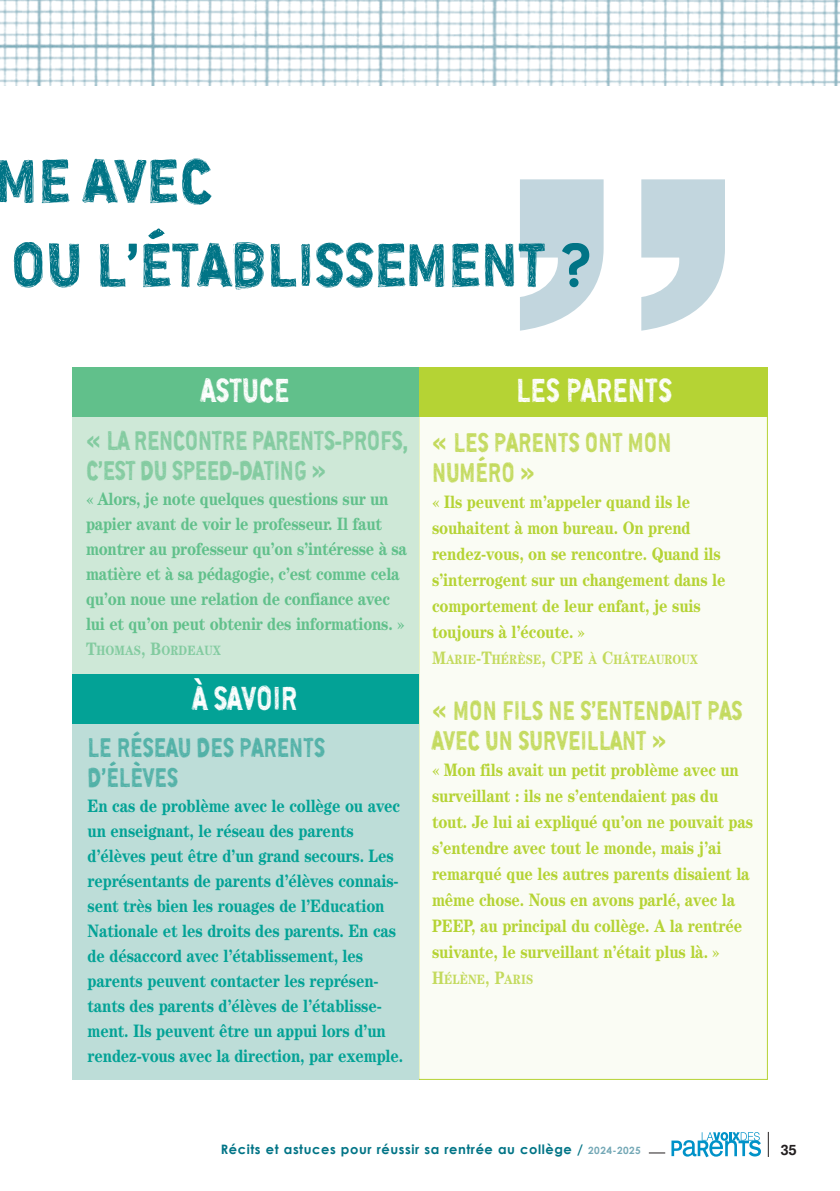
<style>
.page{position:relative;width:840px;height:1191px;background:#fff}
.page>*{position:absolute;margin:0;border:0;box-sizing:border-box;transform-origin:0 0}
.t1{font:800 420px "Helvetica Neue LT Pro";color:#c2d6de;scale:1.25 1}
.t2{font:700 68px/84px "FBF";color:#007486}
.t3{font:700 37px "FBF";letter-spacing:.005em;color:#fff;scale:.85 1}
.t4{font:700 30px/30px "FBF";letter-spacing:.005em;color:#c3da5d;scale:.85 1}
.t5{font:700 30px/30px "FBF";letter-spacing:-.01em;color:#83cba0;scale:.85 1}
.t6{font:700 30px/30px "FBF";letter-spacing:.005em;color:#51b1a7;scale:.85 1}
.t7{font:700 18px/26px "Century";letter-spacing:-.01em;color:#b5d334;scale:.85 1}
.t8{font:700 18px/25px "Century";letter-spacing:-.01em;color:#03a296;scale:.85 1}
.t9{font:700 18px/25px "Century";letter-spacing:-.015em;color:#61c08b;scale:.85 1}
.t10{font:15px "Mono Alphabet";color:#231f20}
.t11{font:700 13.6px "Century";letter-spacing:.01em;color:#c3da5d;scale:.85 1}
.t12{font:700 13.6px "Century";letter-spacing:.01em;color:#83cba0;scale:.85 1}
.t13{font:700 13px "Century Gothic";letter-spacing:.045em;color:#007486}
.s1{font-size:18px}
.s2{font-size:10px;color:#74a8b6}
</style>
<div class="page">
<svg style="left:671px;top:1132px;width:89px;height:25px"></svg>
<svg style="left:648px;top:1152px;width:16px;height:1px"></svg>
<svg style="left:767px;top:1132px;width:1px;height:25px"></svg>
<img style="left:0;top:0;width:839px;height:85px">
<div style="left:419px;top:415px;width:347px;height:664px;background:#fafcf4"></div>
<div style="left:418px;top:367px;width:349px;height:49px;background:#b5d334"></div>
<div style="left:72px;top:368px;width:346px;height:309px;background:#cee8d7"></div>
<div style="left:72px;top:367px;width:346px;height:49px;background:#61c08b"></div>
<div style="left:72px;top:675px;width:346px;height:405px;background:#bdddd8"></div>
<div style="left:72px;top:674px;width:346px;height:49px;background:#03a296"></div>
<h2 class="t2" style="left:-4px;top:138px;width:598px">ME AVEC<br>OU L’ÉTABLISSEMENT ?</h2>
<h1 class="t1" style="left:491px;top:179px;width:211px">”</h1>
<h3 class="t3" style="left:201px;top:369px;width:105px">ASTUCE</h3>
<h3 class="t5" style="left:86px;top:425px;width:380px">« LA RENCONTRE PARENTS-PROFS,<br>C’EST DU SPEED-DATING »</h3>
<p class="t9" style="left:86px;top:488px;width:379px">« Alors, je note quelques questions sur un papier avant de voir le professeur. Il faut montrer au professeur qu’on s’intéresse à sa matière et à sa pédagogie, c’est comme cela qu’on noue une relation de confiance avec lui et qu’on peut obtenir des informations. »</p>
<p class="t12" style="left:86px;top:646px;width:160px"><span class="s1">T</span>HOMAS<span class="s1">, B</span>ORDEAUX</p>
<h3 class="t3" style="left:193px;top:676px;width:124px">À SAVOIR</h3>
<h3 class="t6" style="left:87px;top:732px;width:281px">LE RÉSEAU DES PARENTS<br>D’ÉLÈVES</h3>
<p class="t8" style="left:87px;top:795px;width:373px">En cas de problème avec le collège ou avec un enseignant, le réseau des parents d’élèves peut être d’un grand secours. Les représentants de parents d’élèves connais&shy;sent très bien les rouages de l’Education Nationale et les droits des parents. En cas de désaccord avec l’établissement, les parents peuvent contacter les représen&shy;tants des parents d’élèves de l’établisse&shy;ment. Ils peuvent être un appui lors d’un rendez-vous avec la direction, par exemple.</p>
<h3 class="t3" style="left:516px;top:369px;width:185px">LES PARENTS</h3>
<h3 class="t4" style="left:432px;top:427px;width:283px">« LES PARENTS ONT MON<br>NUMÉRO »</h3>
<p class="t7" style="left:432px;top:490px;width:347px">« Ils peuvent m’appeler quand ils le souhaitent à mon bureau. On prend rendez-vous, on se rencontre. Quand ils s’interrogent sur un changement dans le comportement de leur enfant, je suis toujours à l’écoute. »</p>
<p class="t11" style="left:432px;top:654px;width:314px"><span class="s1">M</span>ARIE<span class="s1">-T</span>HÉRÈSE<span class="s1">, CPE</span> À <span class="s1">C</span>HÂTEAUROUX</p>
<h3 class="t4" style="left:432px;top:695px;width:366px">« MON FILS NE S’ENTENDAIT PAS<br>AVEC UN SURVEILLANT »</h3>
<p class="t7" style="left:432px;top:758px;width:379px">« Mon fils avait un petit problème avec un surveillant : ils ne s’entendaient pas du tout. Je lui ai expliqué qu’on ne pouvait pas s’entendre avec tout le monde, mais j’ai remarqué que les autres parents disaient la même chose. Nous en avons parlé, avec la PEEP, au principal du collège. A la rentrée suivante, le surveillant n’était plus là. »</p>
<p class="t11" style="left:432px;top:974px;width:120px"><span class="s1">H</span>ÉLÈNE<span class="s1">, P</span>ARIS</p>
<p class="t13" style="left:221px;top:1140px;width:421px">Récits et astuces pour réussir sa rentrée au collège / <span class="s2">2024-2025</span></p>
<p class="t10" style="left:779px;top:1140px;width:18px">35</p>
</div>
